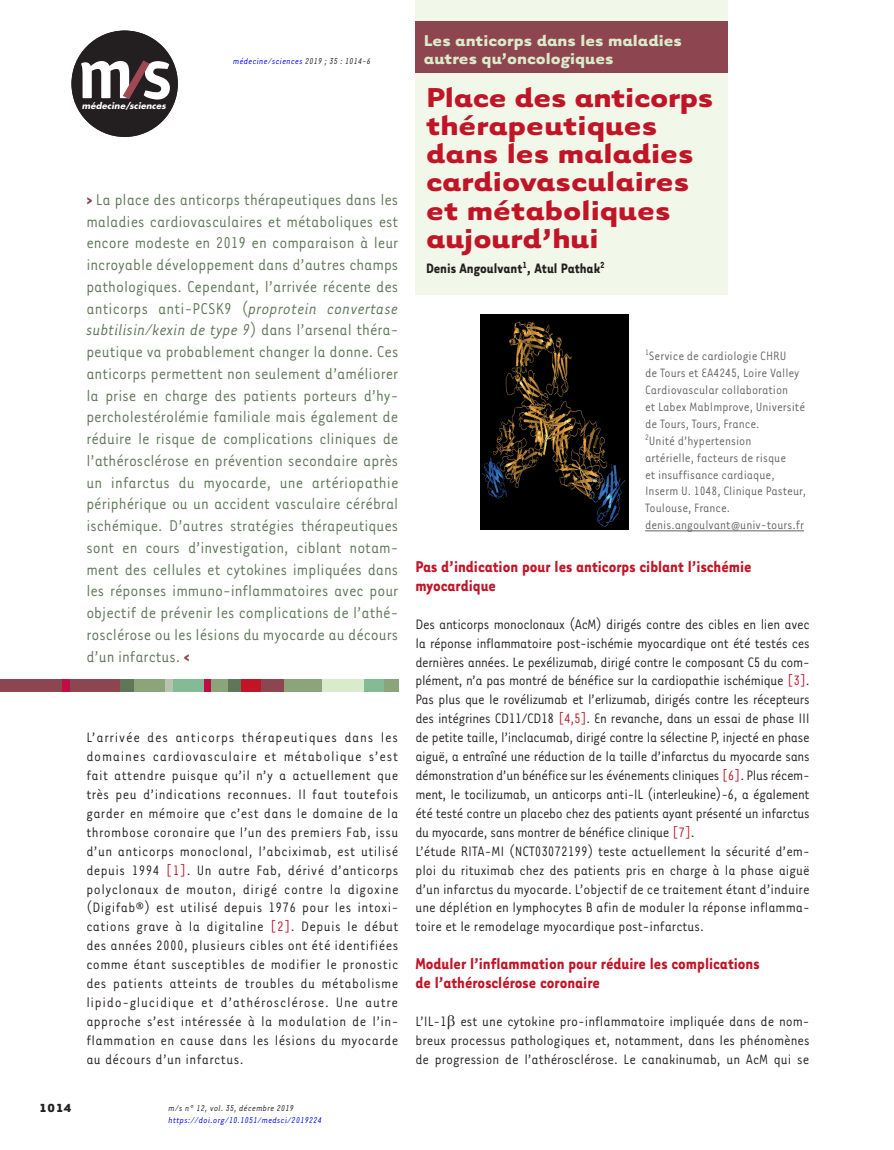
<style>
.page{position:relative;width:894px;height:1150px;background:#fff}
.page>*{position:absolute;margin:0;border:0;box-sizing:border-box;transform-origin:0 0}
.t1{font:700 31.5px/28.2px "Tarzana Wide";color:#c11527}
.t2{font:18px/21.8px "Tarzana Narrow";color:#5f7659;text-align:justify}
.t3{font:700 18px/18.9px "Tarzana Narrow";color:#c11527}
.t4{font:700 18px/18px "Tarzana Wide";color:#daebcb;scale:.95 1}
.t5{font:15.75px/18.9px "Tarzana Narrow";letter-spacing:-.02em;color:#231f20;text-align:justify}
.t6{font:700 15.75px "Tarzana Narrow";color:#231f20}
.t7{font:13.95px/17px "Tarzana Narrow";color:#636366}
.t8{font:700 13.5px "Tarzana Wide";color:#231f20}
.t9{font:italic 9.75px "Tarzana Narrow";letter-spacing:.025em;color:#00f}
.t10{font:italic 9.75px "Tarzana Narrow";letter-spacing:.025em;color:#231f20}
.t11{font:italic 700 8.55px "Futura";letter-spacing:.01em;color:#fff}
.s1{color:#231f20}
.s2{font-weight:700;color:#8d454f}
.s3{font-style:italic}
.s4{color:#c11527}
</style>
<div class="page">
<div style="left:71px;top:31px;width:107px;height:106px;background:#231f20;border-radius:50%"></div>
<svg style="left:81px;top:61px;width:89px;height:38px"></svg>
<div style="left:415px;top:0;width:312px;height:294px;background:#f1f7e9"></div>
<div style="left:0;top:678px;width:121px;height:13px;background:#8d454f"></div>
<div style="left:120px;top:678px;width:18px;height:13px;background:#5f7659"></div>
<div style="left:227px;top:678px;width:14px;height:13px;background:#5f7659"></div>
<div style="left:135px;top:678px;width:31px;height:13px;background:#8ba479"></div>
<div style="left:170px;top:678px;width:34px;height:13px;background:#84ba95"></div>
<div style="left:363px;top:678px;width:22px;height:13px;background:#84ba95"></div>
<div style="left:209px;top:678px;width:19px;height:13px;background:#8ba479"></div>
<div style="left:384px;top:678px;width:14px;height:13px;background:#8ba479"></div>
<div style="left:282px;top:678px;width:41px;height:13px;background:#8ba479"></div>
<div style="left:322px;top:678px;width:42px;height:13px;background:#daebcb"></div>
<div style="left:165px;top:678px;width:8px;height:13px;background:#b6c4ad"></div>
<div style="left:62px;top:678px;width:8px;height:13px;background:#c10d45"></div>
<div style="left:204px;top:678px;width:6px;height:13px;background:#c10d45"></div>
<div style="left:241px;top:678px;width:29px;height:13px;background:#c11527"></div>
<div style="left:261px;top:678px;width:22px;height:13px;background:#8d454f"></div>
<hr style="left:645px;top:530px;width:158px;height:1px;background:#636366">
<img style="left:480px;top:314px;width:148px;height:215px">
<div style="left:415px;top:22px;width:312px;height:51px;background:#8d454f"></div>
<p class="t11" style="left:82px;top:100px;width:85px">médecine/sciences</p>
<p class="t9" style="left:233px;top:55px;width:139px">médecine/sciences <span class="s1">2019 ; 35 : 1014-6</span></p>
<p class="t2" style="left:86px;top:188px;width:314px"><span class="s2">&gt;</span> La place des anticorps thérapeutiques dans les maladies cardiovasculaires et métaboliques est encore modeste en 2019 en comparaison à leur incroyable développement dans d’autres champs pathologiques. Cependant, l’arrivée récente des anticorps anti-PCSK9 (<span class="s3">proprotein convertase subtilisin/kexin de type 9</span>) dans l’arsenal théra&shy;peutique va probablement changer la donne. Ces anticorps permettent non seulement d’améliorer la prise en charge des patients porteurs d’hy&shy;percholestérolémie familiale mais également de réduire le risque de complications cliniques de l’athérosclérose en prévention secondaire après un infarctus du myocarde, une artériopathie périphérique ou un accident vasculaire cérébral ischémique. D’autres stratégies thérapeutiques sont en cours d’investigation, ciblant notam&shy;ment des cellules et cytokines impliquées dans les réponses immuno-inflammatoires avec pour objectif de prévenir les complications de l’athé&shy;rosclérose ou les lésions du myocarde au décours d’un infarctus. <span class="s2">&lt;</span></p>
<p class="t5" style="left:86px;top:727px;width:314px">L’arrivée des anticorps thérapeutiques dans les domaines cardiovasculaire et métabolique s’est fait attendre puisque qu’il n’y a actuellement que très peu d’indications reconnues. Il faut toutefois garder en mémoire que c’est dans le domaine de la thrombose coronaire que l’un des premiers Fab, issu d’un anticorps monoclonal, l’abciximab, est utilisé depuis 1994 <span class="s4">[1]</span>. Un autre Fab, dérivé d’anticorps polyclonaux de mouton, dirigé contre la digoxine (Digifab®) est utilisé depuis 1976 pour les intoxi&shy;cations grave à la digitaline <span class="s4">[2]</span>. Depuis le début des années 2000, plusieurs cibles ont été identifiées comme étant susceptibles de modifier le pronostic des patients atteints de troubles du métabolisme lipido-glucidique et d’athérosclérose. Une autre approche s’est intéressée à la modulation de l’in&shy;flammation en cause dans les lésions du myocarde au décours d’un infarctus.</p>
<p class="t8" style="left:39px;top:1098px;width:34px">1014</p>
<p class="t10" style="left:169px;top:1101px;width:127px">m/s n° 12, vol. 35, décembre 2019</p>
<p class="t9" style="left:169px;top:1113px;width:155px">https://doi.org/10.1051/medsci/2019224</p>
<p class="t4" style="left:424px;top:31px;width:273px">Les anticorps dans les maladies autres qu’oncologiques</p>
<h1 class="t1" style="left:426px;top:81px;width:289px">Place des anticorps thérapeutiques dans les maladies cardiovasculaires et métaboliques aujourd’hui</h1>
<p class="t6" style="left:426px;top:258px;width:180px">Denis Angoulvant<sup>1</sup>, Atul Pathak<sup>2</sup></p>
<p class="t7" style="left:645px;top:346px;width:163px"><sup>1</sup>Service de cardiologie CHRU<br>de Tours et EA4245, Loire Valley<br>Cardiovascular collaboration<br>et Labex MabImprove, Université de Tours, Tours, France.<br><sup>2</sup>Unité d’hypertension<br>artérielle, facteurs de risque<br>et insuffisance cardiaque,<br>Inserm U. 1048, Clinique Pasteur,<br>Toulouse, France. denis.angoulvant@univ-tours.fr</p>
<p class="t3" style="left:415px;top:556px;width:337px">Pas d’indication pour les anticorps ciblant l’ischémie myocardique</p>
<p class="t5" style="left:415px;top:613px;width:396px;text-align:left">Des anticorps monoclonaux (AcM) dirigés contre des cibles en lien avec la réponse inflammatoire post-ischémie myocardique ont été testés ces dernières années. Le pexélizumab, dirigé contre le composant C5 du com&shy;plément, n’a pas montré de bénéfice sur la cardiopathie ischémique <span class="s4">[3]</span>.<br>Pas plus que le rovélizumab et l’erlizumab, dirigés contre les récepteurs des intégrines CD11/CD18 <span class="s4">[4,5]</span>. En revanche, dans un essai de phase III de petite taille, l’inclacumab, dirigé contre la sélectine P, injecté en phase aiguë, a entraîné une réduction de la taille d’infarctus du myocarde sans démonstration d’un bénéfice sur les événements cliniques <span class="s4">[6]</span>. Plus récem&shy;ment, le tocilizumab, un anticorps anti-IL (interleukine)-6, a également été testé contre un placebo chez des patients ayant présenté un infarctus du myocarde, sans montrer de bénéfice clinique <span class="s4">[7]</span>.<br>L’étude RITA-MI (NCT03072199) teste actuellement la sécurité d’em&shy;ploi du rituximab chez des patients pris en charge à la phase aiguë d’un infarctus du myocarde. L’objectif de ce traitement étant d’induire une déplétion en lymphocytes B afin de moduler la réponse inflamma&shy;toire et le remodelage myocardique post-infarctus.</p>
<p class="t3" style="left:415px;top:953px;width:346px">Moduler l’inflammation pour réduire les complications de l’athérosclérose coronaire</p>
<p class="t5" style="left:415px;top:1010px;width:396px">L’IL-1 est une cytokine pro-inflammatoire impliquée dans de nom&shy;breux processus pathologiques et, notamment, dans les phénomènes de progression de l’athérosclérose. Le canakinumab, un AcM qui se</p>
</div>
